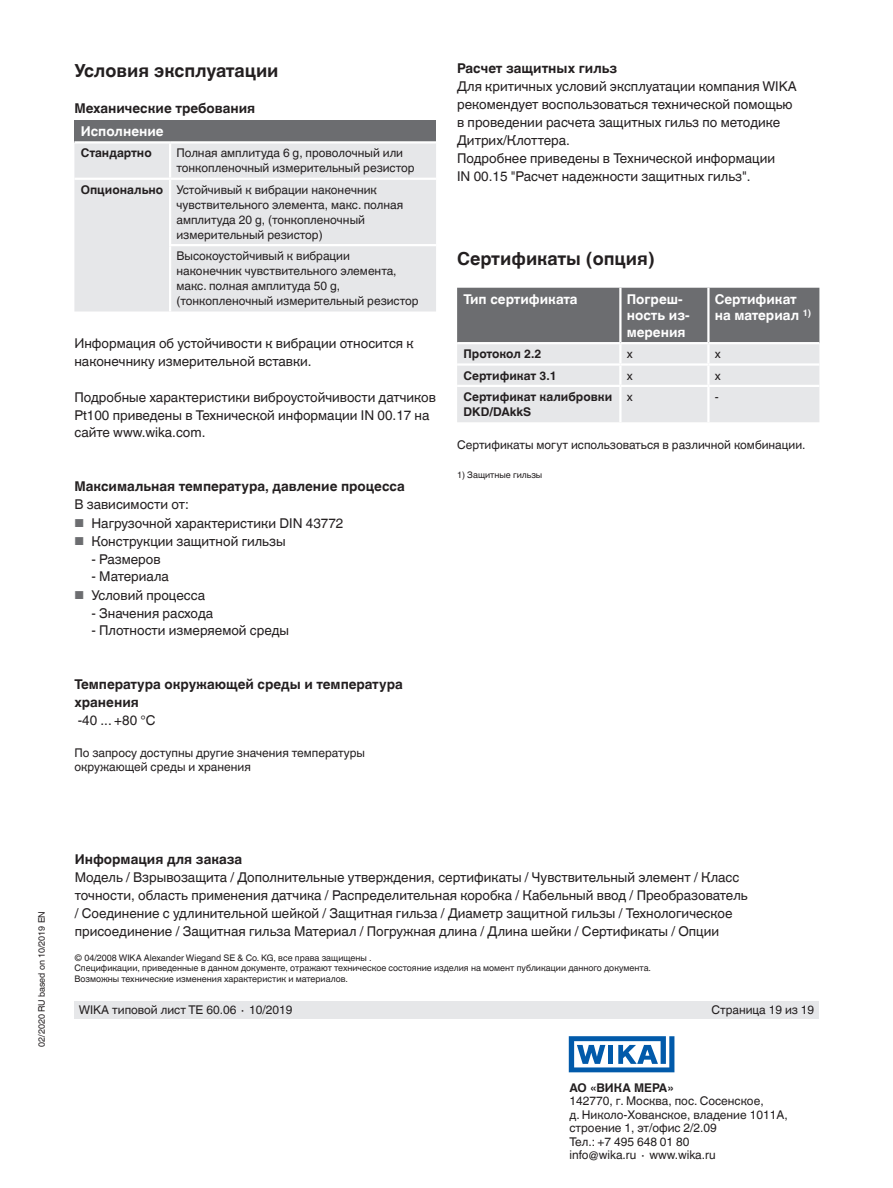
<style>
.page{position:relative;width:893px;height:1188px;background:#fff}
.page>*{position:absolute;margin:0;border:0;box-sizing:border-box;transform-origin:0 0}
.t1{font:700 18px "Helvetica World";color:#231f20}
.t2{font:13.5px/18px "Helvetica World";color:#231f20}
.t3{font:700 13.5px/18px "Helvetica World";color:#231f20}
.t4{font:700 13.5px/16.5px "Helvetica World";color:#fff}
.t5{font:12px/15px "Helvetica World";color:#231f20}
.t6{font:700 12px/15px "Helvetica World";color:#231f20}
.t7{font:9px/10.5px "Helvetica World";color:#231f20}
.s1{font-weight:700}
.s2{font-size:11.55px;color:#6c6d70}
</style>
<div class="page">
<div style="left:74px;top:1001px;width:745px;height:17px;background:#e6e7e9"></div>
<svg style="left:569px;top:1036px;width:105px;height:36px"></svg>
<div style="left:74px;top:120px;width:362px;height:22px;background:#6c6d70"></div>
<div style="left:74px;top:144px;width:362px;height:168px;background:#e6e7e9"></div>
<hr style="left:169px;top:144px;width:2px;height:34px;background:#fff">
<hr style="left:170px;top:178px;width:266px;height:2px;background:#fff">
<hr style="left:169px;top:244px;width:267px;height:2px;background:#fff">
<hr style="left:74px;top:141px;width:96px;height:3px;background:#fff">
<hr style="left:170px;top:141px;width:266px;height:3px;background:#fff">
<hr style="left:74px;top:178px;width:96px;height:2px;background:#fff">
<hr style="left:169px;top:180px;width:2px;height:64px;background:#fff">
<hr style="left:169px;top:246px;width:2px;height:66px;background:#fff">
<svg style="left:457px;top:288px;width:362px;height:134px;background:#b3b4b7"></svg>
<hr style="left:708px;top:363px;width:111px;height:3px;background:#fff">
<hr style="left:707px;top:366px;width:3px;height:19px;background:#fff">
<hr style="left:457px;top:385px;width:163px;height:2px;background:#fff">
<hr style="left:620px;top:385px;width:88px;height:2px;background:#fff">
<hr style="left:619px;top:387px;width:2px;height:35px;background:#fff">
<hr style="left:708px;top:385px;width:111px;height:2px;background:#fff">
<hr style="left:707px;top:387px;width:3px;height:35px;background:#fff">
<hr style="left:457px;top:342px;width:163px;height:2px;background:#fff">
<hr style="left:620px;top:342px;width:88px;height:2px;background:#fff">
<hr style="left:708px;top:342px;width:111px;height:2px;background:#fff">
<h1 class="t1" style="left:74px;top:60px;width:206px">Условия эксплуатации</h1>
<p class="t3" style="left:74px;top:99px;width:182px">Механические требования</p>
<p class="t4" style="left:81px;top:123px;width:84px">Исполнение</p>
<p class="t6" style="left:81px;top:146px;width:72px">Стандартно</p>
<p class="t5" style="left:176px;top:146px;width:240px">Полная амплитуда 6 g, проволочный или тонкопленочный измерительный резистор</p>
<p class="t5" style="left:176px;top:182px;width:228px;text-indent:-96px"><span class="s1">Опционально</span> Устойчивый к вибрации наконечник чувствительного элемента, макс. полная амплитуда 20 g, (тонкопленочный измерительный резистор)</p>
<p class="t5" style="left:176px;top:248px;width:244px">Высокоустойчивый к вибрации<br>наконечник чувствительного элемента, макс. полная амплитуда 50 g, (тонкопленочный измерительный резистор</p>
<p class="t2" style="left:74px;top:334px;width:341px">Информация об устойчивости к вибрации относится к наконечнику измерительной вставки.</p>
<p class="t2" style="left:74px;top:388px;width:363px">Подробные характеристики виброустойчивости датчиков<br>Pt100 приведены в Технической информации IN 00.17 на сайте www.wika.com.</p>
<p class="t3" style="left:74px;top:478px;width:332px">Максимальная температура, давление процесса</p>
<p class="t2" style="left:74px;top:496px;width:116px">В зависимости от:</p>
<p class="t2" style="left:74px;top:514px;width:270px"><span class="s2">■</span> Нагрузочной характеристики DIN 43772</p>
<p class="t2" style="left:74px;top:532px;width:213px"><span class="s2">■</span> Конструкции защитной гильзы</p>
<p class="t2" style="left:91px;top:550px;width:71px">- Размеров</p>
<p class="t2" style="left:91px;top:568px;width:79px">- Материала</p>
<p class="t2" style="left:74px;top:586px;width:132px"><span class="s2">■</span> Условий процесса</p>
<p class="t2" style="left:91px;top:604px;width:123px">- Значения расхода</p>
<p class="t2" style="left:91px;top:622px;width:199px">- Плотности измеряемой среды</p>
<p class="t3" style="left:74px;top:676px;width:330px">Температура окружающей среды и температура хранения</p>
<p class="t2" style="left:78px;top:712px;width:79px">-40 ... +80 °C</p>
<p class="t5" style="left:74px;top:746px;width:292px;line-height:13.5px">По запросу доступны другие значения температуры окружающей среды и хранения</p>
<p class="t3" style="left:457px;top:60px;width:162px">Расчет защитных гильз</p>
<p class="t2" style="left:457px;top:78px;width:341px">Для критичных условий эксплуатации компания WIKA рекомендует воспользоваться технической помощью в проведении расчета защитных гильз по методике Дитрих/Клоттера.<br>Подробнее приведены в Технической информации<br>IN 00.15 "Расчет надежности защитных гильз".</p>
<h1 class="t1" style="left:457px;top:249px;width:199px">Сертификаты (опция)</h1>
<p class="t4" style="left:463px;top:291px;width:115px">Тип сертификата</p>
<p class="t4" style="left:627px;top:291px;width:64px">Погреш&shy;ность из&shy;мерения</p>
<p class="t4" style="left:715px;top:291px;width:98px">Сертификат на материал <sup>1)</sup></p>
<p class="t6" style="left:463px;top:347px;width:79px">Протокол 2.2</p>
<p class="t5" style="left:627px;top:347px;width:7px">x</p>
<p class="t5" style="left:715px;top:347px;width:7px">x</p>
<p class="t6" style="left:463px;top:368px;width:95px">Сертификат 3.1</p>
<p class="t5" style="left:627px;top:368px;width:7px">x</p>
<p class="t5" style="left:715px;top:368px;width:7px">x</p>
<p class="t6" style="left:463px;top:389px;width:150px">Сертификат калибровки<br>DKD/DAkkS</p>
<p class="t5" style="left:627px;top:389px;width:7px">x</p>
<p class="t5" style="left:715px;top:389px;width:5px">-</p>
<p class="t5" style="left:457px;top:438px;width:350px">Сертификаты могут использоваться в различной комбинации.</p>
<p class="t7" style="left:457px;top:469px;width:87px">1) Защитные гильзы</p>
<p class="t7" style="left:36px;top:1047px;width:137px;rotate:-90deg">02/2020 RU based on 10/2019 EN</p>
<p class="t3" style="left:75px;top:851px;width:169px">Информация для заказа</p>
<p class="t2" style="left:75px;top:869px;width:674px">Модель / Взрывозащита / Дополнительные утверждения, сертификаты / Чувствительный элемент / Класс точности, область применения датчика / Распределительная коробка / Кабельный ввод / Преобразователь / Соединение с удлинительной шейкой / Защитная гильза / Диаметр защитной гильзы / Технологическое присоединение / Защитная гильза Материал / Погружная длина / Длина шейки / Сертификаты / Опции</p>
<p class="t7" style="left:74px;top:953px;width:578px">© 04/2008 WIKA Alexander Wiegand SE &amp; Co. KG, все права защищены .<br>Спецификации, приведенные в данном документе, отражают техническое состояние изделия на момент публикации данного документа.<br>Возможны технические изменения характеристик и материалов.</p>
<p class="t5" style="left:79px;top:1002px;width:215px">WIKA типовой лист TE 60.06 ∙ 10/2019</p>
<p class="t5" style="left:711px;top:1002px;width:104px">Страница 19 из 19</p>
<p class="t6" style="left:569px;top:1080px;width:106px">АО «ВИКА МЕРА»</p>
<p class="t5" style="left:569px;top:1094px;width:220px;line-height:13.5px">142770, г. Москва, пос. Сосенское,<br>д. Николо-Хованское, владение 1011А, строение 1, эт/офис 2/2.09<br>Тел.: +7 495 648 01 80<br>info@wika.ru ∙ www.wika.ru</p>
</div>
